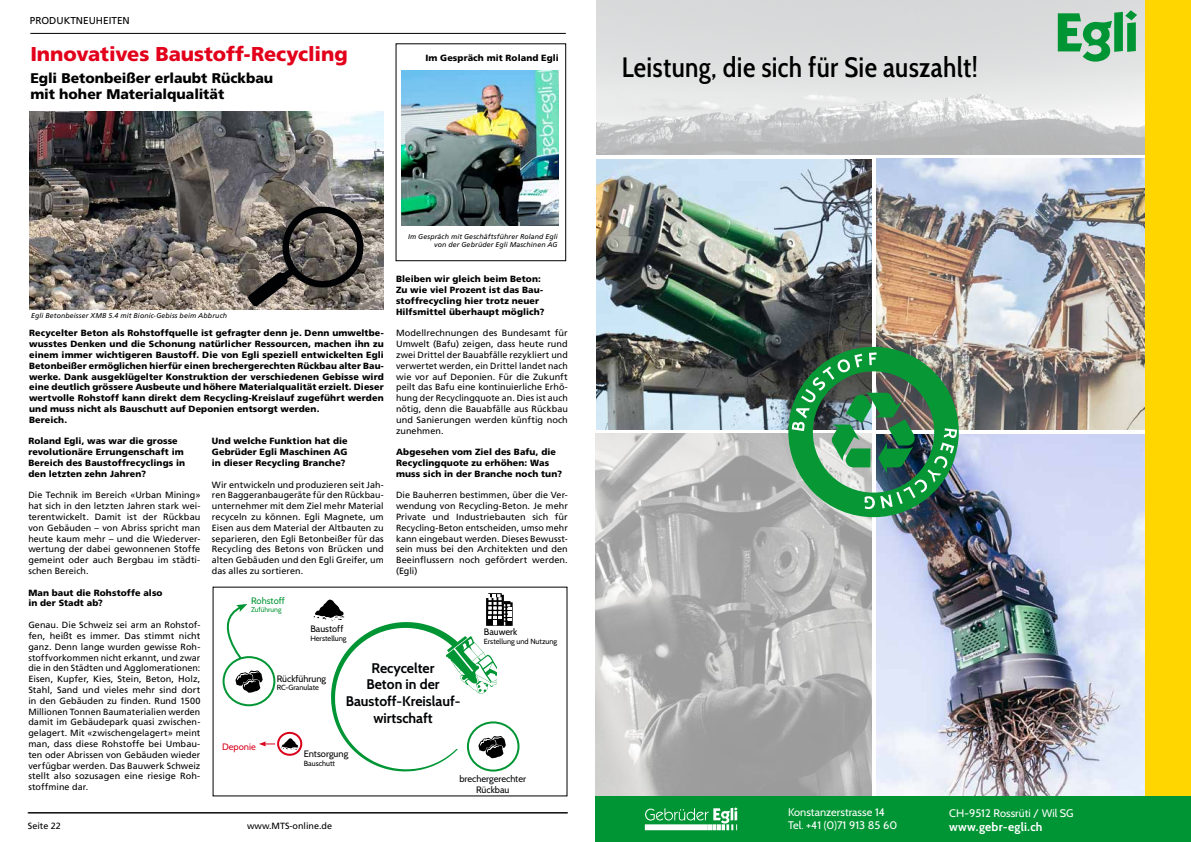
<style>
.page{position:relative;width:1191px;height:842px;background:#fff}
.page>*{position:absolute;margin:0;border:0;box-sizing:border-box;transform-origin:0 0}
.t1{font:500 28px "Cabin Condensed";letter-spacing:.01em;color:#000}
.t2{font:900 20px "Frutiger LT Com";letter-spacing:-.005em;color:#e2001a}
.t3{font:900 14px/16.2px "Frutiger LT Com";letter-spacing:-.005em;color:#000}
.t4{font:700 13.9px/16.7px "Cabin";color:#010305;text-align:center}
.t5{font:700 12px "Cabin";letter-spacing:.02em;color:#fff}
.t6{font:11px "Cabin";letter-spacing:.005em;color:#fff}
.t7{font:10px "Frutiger LT Com";color:#000}
.t8{font:9.3px/11.2px "Cabin";color:#010305;text-align:center}
.t9{font:9.3px "Cabin";color:#000}
.t10{font:9.3px "Cabin";color:#009534}
.t11{font:9.3px "Cabin";color:#d9001d}
.t12{font:9px/10.8px "Frutiger LT Com";letter-spacing:.005em;color:#000;text-align:justify}
.t13{font:900 9px/10.8px "Frutiger LT Com";letter-spacing:.01em;color:#000}
.t14{font:7.4px "Cabin";color:#000}
.t15{font:7.4px "Cabin";color:#010305}
.t16{font:italic 7px/8.4px "Frutiger LT Com";letter-spacing:.02em;color:#000;text-align:right}
.t17{font:7px "Cabin";color:#009534}
</style>
<div class="page">
<svg style="left:212px;top:604px;width:35px;height:60px"></svg>
<svg style="left:259px;top:741px;width:16px;height:5px"></svg>
<div style="left:223px;top:657px;width:51px;height:48px;background:#fff;border-radius:50%"></div>
<div style="left:222px;top:656px;width:53px;height:50px;border:2px solid #009534;border-radius:50%"></div>
<svg style="left:235px;top:670px;width:28px;height:23px"></svg>
<svg style="left:278px;top:733px;width:23px;height:22px"></svg>
<div style="left:277px;top:732px;width:25px;height:24px;border:2px solid #da001a;border-radius:50%"></div>
<svg style="left:281px;top:738px;width:18px;height:12px"></svg>
<svg style="left:468px;top:722px;width:50px;height:48px"></svg>
<img style="left:596px;top:0;width:549px;height:155px">
<svg style="left:1057px;top:10px;width:80px;height:52px"></svg>
<img style="left:595px;top:434px;width:276px;height:363px">
<img style="left:876px;top:159px;width:269px;height:270px">
<img style="left:876px;top:434px;width:269px;height:363px">
<img style="left:596px;top:159px;width:275px;height:271px">
<img style="left:788px;top:347px;width:170px;height:170px">
<div style="left:1145px;top:0;width:46px;height:797px;background:#ffd600"></div>
<div style="left:595px;top:797px;width:596px;height:45px;background:#009534"></div>
<svg style="left:645px;top:807px;width:92px;height:23px"></svg>
<hr style="left:28px;top:813px;width:540px;height:1px;background:#000">
<hr style="left:30px;top:33px;width:536px;height:1px;background:#000">
<img style="left:29px;top:112px;width:355px;height:197px">
<img style="left:402px;top:70px;width:156px;height:156px">
<div style="left:396px;top:44px;width:170px;height:217px;border:1px solid #000"></div>
<svg style="left:314px;top:593px;width:198px;height:178px"></svg>
<svg style="left:247px;top:205px;width:120px;height:102px"></svg>
<p class="t7" style="left:30px;top:15px;width:102px">PRODUKTNEUHEITEN</p>
<h2 class="t2" style="left:30px;top:42px;width:319px">Innovatives Baustoff-Recycling</h2>
<h3 class="t3" style="left:30px;top:70px;width:244px">Egli Betonbeißer erlaubt Rückbau mit hoher Materialqualität</h3>
<p class="t13" style="left:425px;top:52px;width:135px">Im Gespräch mit Roland Egli</p>
<p class="t16" style="left:408px;top:232px;width:151px">Im Gespräch mit Geschäftsführer Roland Egli von der Gebrüder Egli Maschinen AG</p>
<p class="t13" style="left:396px;top:274px;width:150px">Bleiben wir gleich beim Beton:<br>Zu wie viel Prozent ist das Bau&shy;stoffrecycling hier trotz neuer<br>Hilfsmittel überhaupt möglich?</p>
<p class="t12" style="left:396px;top:328px;width:173px">Modellrechnungen des Bundesamt für Umwelt (Bafu) zeigen, dass heute rund zwei Drittel der Bauabfälle rezykliert und verwertet werden, ein Drittel landet nach wie vor auf Deponien. Für die Zukunft peilt das Bafu eine kontinuierliche Erhö&shy;hung der Recyclingquote an. Dies ist auch nötig, denn die Bauabfälle aus Rückbau und Sanierungen werden künftig noch zunehmen.</p>
<p class="t13" style="left:396px;top:447px;width:167px">Abgesehen vom Ziel des Bafu, die<br>Recyclingquote zu erhöhen: Was muss sich in der Branche noch tun?</p>
<p class="t12" style="left:396px;top:490px;width:173px;text-align:left">Die Bauherren bestimmen, über die Ver&shy;wendung von Recycling-Beton. Je mehr Private und Industriebauten sich für Recycling-Beton entscheiden, umso mehr kann eingebaut werden. Dieses Bewusst&shy;sein muss bei den Architekten und den Beeinflussern noch gefördert werden. (Egli)</p>
<p class="t16" style="left:31px;top:312px;width:197px">Egli Betonbeisser XMB 5.4 mit Bionic-Gebiss beim Abbruch</p>
<p class="t13" style="left:29px;top:328px;width:356px">Recycelter Beton als Rohstoffquelle ist gefragter denn je. Denn umweltbe&shy;wusstes Denken und die Schonung natürlicher Ressourcen, machen ihn zu einem immer wichtigeren Baustoff. Die von Egli speziell entwickelten Egli Betonbeißer ermöglichen hierfür einen brechergerechten Rückbau alter Bau&shy;werke. Dank ausgeklügelter Konstruktion der verschiedenen Gebisse wird eine deutlich grössere Ausbeute und höhere Materialqualität erzielt. Dieser wertvolle Rohstoff kann direkt dem Recycling-Kreislauf zugeführt werden und muss nicht als Bauschutt auf Deponien entsorgt werden.<br>Bereich.</p>
<p class="t13" style="left:212px;top:436px;width:137px;text-align:justify">Und welche Funktion hat die Gebrüder Egli Maschinen AG in dieser Recycling Branche?</p>
<p class="t12" style="left:212px;top:479px;width:173px">Wir entwickeln und produzieren seit Jah&shy;ren Baggeranbaugeräte für den Rückbau&shy;unternehmer mit dem Ziel mehr Material recyceln zu können. Egli Magnete, um Eisen aus dem Material der Altbauten zu separieren, den Egli Betonbeißer für das Recycling des Betons von Brücken und alten Gebäuden und den Egli Greifer, um das alles zu sortieren.</p>
<p class="t13" style="left:28px;top:436px;width:158px">Roland Egli, was war die grosse revolutionäre Errungenschaft im<br>Bereich des Baustoffrecyclings in den letzten zehn Jahren?</p>
<p class="t12" style="left:28px;top:490px;width:173px">Die Technik im Bereich «Urban Mining» hat sich in den letzten Jahren stark wei&shy;terentwickelt. Damit ist der Rückbau von Gebäuden – von Abriss spricht man heute kaum mehr – und die Wiederver&shy;wertung der dabei gewonnenen Stoffe gemeint oder auch Bergbau im städti&shy;schen Bereich.</p>
<p class="t13" style="left:28px;top:587px;width:136px">Man baut die Rohstoffe also in der Stadt ab?</p>
<p class="t12" style="left:28px;top:620px;width:173px">Genau. Die Schweiz sei arm an Rohstof&shy;fen, heißt es immer. Das stimmt nicht ganz. Denn lange wurden gewisse Roh&shy;stoffvorkommen nicht erkannt, und zwar die in den Städten und Agglomerationen:<br>Eisen, Kupfer, Kies, Stein, Beton, Holz, Stahl, Sand und vieles mehr sind dort in den Gebäuden zu finden. Rund 1500<br>Millionen Tonnen Baumaterialien werden damit im Gebäudepark quasi zwischen&shy;gelagert. Mit «zwischengelagert» meint man, dass diese Rohstoffe bei Umbau&shy;ten oder Abrissen von Gebäuden wieder verfügbar werden. Das Bauwerk Schweiz stellt also sozusagen eine riesige Roh&shy;stoffmine dar.</p>
<p class="t10" style="left:251px;top:594px;width:35px">Rohstoff</p>
<p class="t17" style="left:251px;top:605px;width:32px">Zuführung</p>
<p class="t9" style="left:310px;top:623px;width:35px">Baustoff</p>
<p class="t14" style="left:310px;top:634px;width:38px">Herstellung</p>
<p class="t9" style="left:484px;top:626px;width:35px">Bauwerk</p>
<p class="t14" style="left:484px;top:637px;width:75px">Erstellung und Nutzung</p>
<h3 class="t4" style="left:346px;top:659px;width:116px">Recycelter<br>Beton in der<br>Baustoff-Kreislauf&shy;wirtschaft</h3>
<p class="t8" style="left:277px;top:673px;width:51px">Rückführung</p>
<p class="t15" style="left:277px;top:683px;width:44px">RC-Granulate</p>
<p class="t11" style="left:222px;top:741px;width:35px">Deponie</p>
<p class="t9" style="left:304px;top:748px;width:46px">Entsorgung</p>
<p class="t14" style="left:304px;top:759px;width:33px">Bauschutt</p>
<p class="t8" style="left:459px;top:773px;width:68px">brechergerechter<br>Rückbau</p>
<h1 class="t1" style="left:621px;top:50px;width:358px">Leistung, die sich für Sie auszahlt!</h1>
<p class="t12" style="left:28px;top:821px;width:35px">Seite 22</p>
<p class="t6" style="left:788px;top:805px;width:98px">Konstanzerstrasse 14</p>
<p class="t12" style="left:247px;top:821px;width:87px">www. MTS-online.de</p>
<p class="t6" style="left:788px;top:818px;width:111px">Tel. +41 (0)71 913 85 60</p>
<p class="t6" style="left:949px;top:806px;width:126px">CH-9512 Rossrüti / Wil SG</p>
<h3 class="t5" style="left:949px;top:820px;width:95px">www.gebr-egli.ch</h3>
</div>
